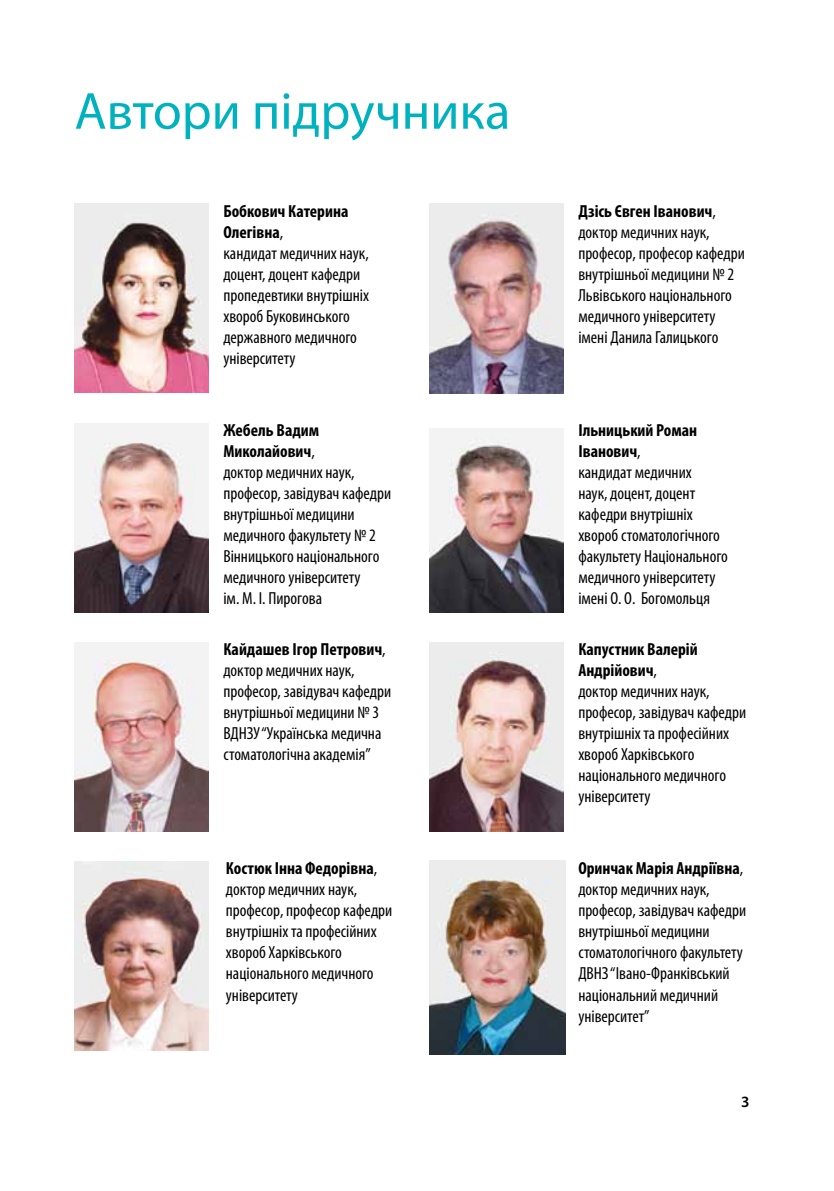
<style>
.page{position:relative;width:834px;height:1191px;background:#fff}
.page>*{position:absolute;margin:0;border:0;box-sizing:border-box;transform-origin:0 0}
.t1{font:52.5px "Myriad Pro";color:#00b2c0}
.t2{font:condensed 17.5px/21px "Myriad Pro";color:#000}
.t3{font:600 15.75px "Myriad Pro";color:#000}
.s1{font-weight:700}
</style>
<div class="page">
<img style="left:74px;top:204px;width:134px;height:188px">
<img style="left:429px;top:204px;width:134px;height:189px">
<img style="left:74px;top:423px;width:134px;height:189px">
<img style="left:429px;top:428px;width:134px;height:184px">
<img style="left:74px;top:642px;width:134px;height:189px">
<img style="left:429px;top:642px;width:134px;height:189px">
<img style="left:74px;top:861px;width:134px;height:189px">
<img style="left:429px;top:860px;width:137px;height:194px">
<h1 class="t1" style="left:74px;top:79px;width:437px">Автори підручника</h1>
<p class="t2" style="left:223px;top:201px;width:147px"><span class="s1">Бобкович Катерина<br>Олегівна</span>,<br>кандидат медичних наук, доцент, доцент кафедри пропедевтики внутрішніх хвороб Буковинського державного медичного університету</p>
<p class="t2" style="left:578px;top:201px;width:168px"><span class="s1">Дзісь Євген Іванович</span>, доктор медичних наук, професор, професор кафедри внутрішньої медицини № 2<br>Львівського національного медичного університету імені Данила Галицького</p>
<p class="t2" style="left:223px;top:420px;width:169px"><span class="s1">Жебель Вадим<br>Миколайович</span>,<br>доктор медичних наук, професор, завідувач кафедри внутрішньої медицини медичного факультету № 2<br>Вінницького національного медичного університету<br>ім. М. І. Пирогова</p>
<p class="t2" style="left:578px;top:420px;width:151px"><span class="s1">Ільницький Роман<br>Іванович</span>,<br>кандидат медичних<br>наук, доцент, доцент кафедри внутрішніх хвороб стоматологічного факультету Національного медичного університету імені О. О. Богомольця</p>
<p class="t2" style="left:223px;top:639px;width:169px"><span class="s1">Кайдашев Ігор Петрович</span>, доктор медичних наук, професор, завідувач кафедри внутрішньої медицини № 3<br>ВДНЗУ “Українська медична стоматологічна академія”</p>
<p class="t2" style="left:578px;top:639px;width:169px"><span class="s1">Капустник Валерій<br>Андрійович</span>,<br>доктор медичних наук, професор, завідувач кафедри внутрішніх та професійних хвороб Харківського національного медичного університету</p>
<p class="t2" style="left:226px;top:858px;width:168px"><span class="s1">Костюк Інна Федорівна</span>, доктор медичних наук, професор, професор кафедри внутрішніх та професійних хвороб Харківського національного медичного університету</p>
<p class="t2" style="left:578px;top:858px;width:169px"><span class="s1">Оринчак Марія Андріївна</span>, доктор медичних наук, професор, завідувач кафедри внутрішньої медицини стоматологічного факультету<br>ДВНЗ “Івано-Франківський національний медичний університет”</p>
<p class="t3" style="left:741px;top:1092px;width:10px">3</p>
</div>
